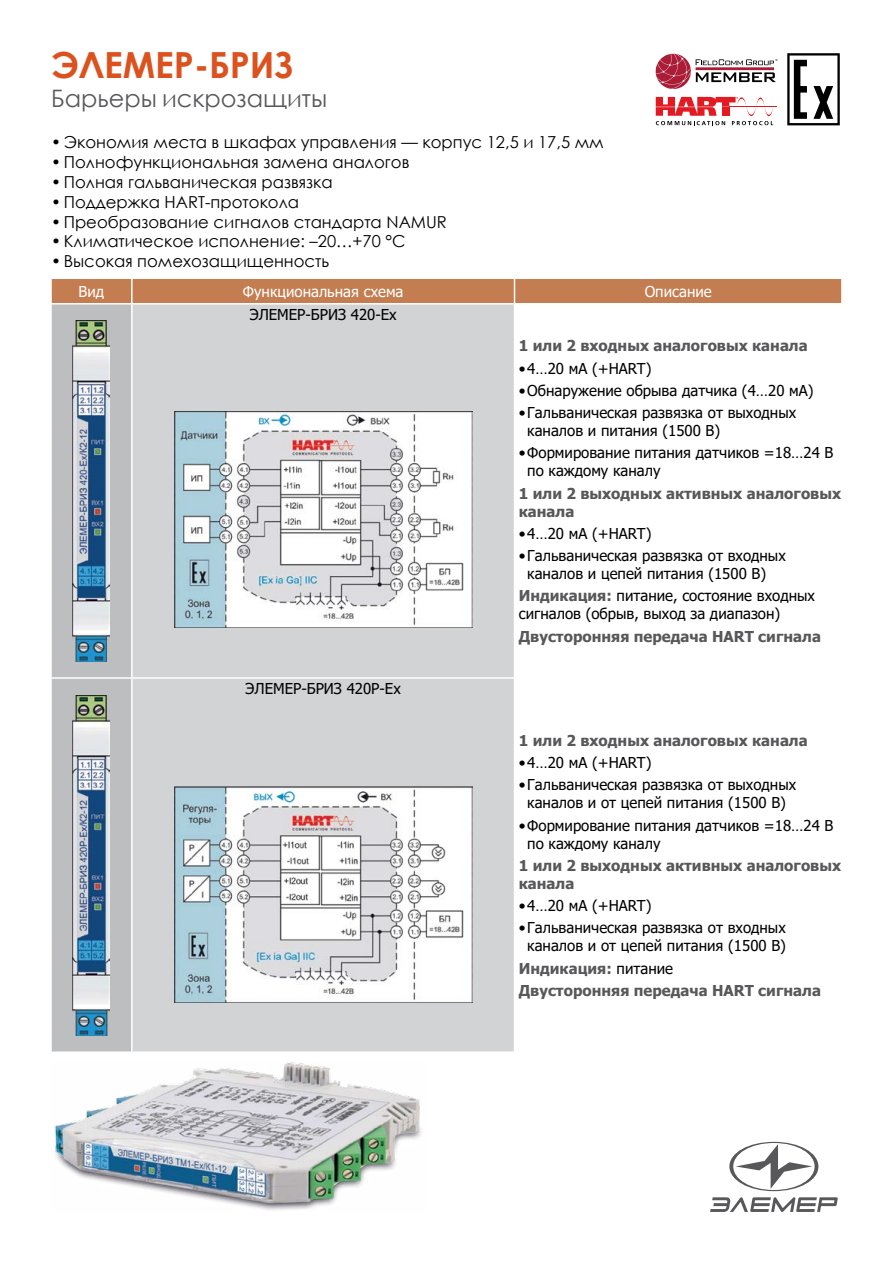
<style>
.page{position:relative;width:893px;height:1263px;background:#fff}
.page>*{position:absolute;margin:0;border:0;box-sizing:border-box;transform-origin:0 0}
.t1{font:700 36px "Century Gothic";color:#db521e}
.t2{font:24px "Century Gothic";color:#58585b}
.t3{font:16.5px "Century Gothic";color:#000}
.t4{font:15px/18px "Tahoma";color:#000}
.t5{font:700 15px/18px "Tahoma";color:#58585b}
.t6{font:15px "Tahoma";color:#fff}
.s1{font-weight:700;color:#58585b}
.s2{font-weight:400;color:#000}
</style>
<div class="page">
<div style="left:52px;top:305px;width:79px;height:746px;background:#bcbec0"></div>
<div style="left:133px;top:305px;width:381px;height:746px;background:#d1d3d4"></div>
<div style="left:51px;top:278px;width:790px;height:25px;background:#c37d50"></div>
<hr style="left:50px;top:677px;width:82px;height:2px;background:#fff">
<hr style="left:132px;top:677px;width:382px;height:2px;background:#fff">
<img style="left:73px;top:321px;width:37px;height:340px">
<img style="left:174px;top:412px;width:298px;height:215px">
<img style="left:73px;top:695px;width:37px;height:340px">
<img style="left:174px;top:786px;width:298px;height:216px">
<svg style="left:787px;top:125px;width:53px;height:1px"></svg>
<svg style="left:787px;top:53px;width:53px;height:72px"></svg>
<svg style="left:655px;top:53px;width:122px;height:36px"></svg>
<hr style="left:696px;top:67px;width:78px;height:3px;background:#ab1c37">
<svg style="left:655px;top:96px;width:122px;height:30px"></svg>
<hr style="left:729px;top:107px;width:48px;height:1px;background:#e31a22">
<svg style="left:656px;top:97px;width:117px;height:28px"></svg>
<svg style="left:710px;top:1142px;width:128px;height:70px"></svg>
<img style="left:54px;top:1062px;width:369px;height:148px">
<h1 class="t1" style="left:51px;top:38px;width:244px">ЭЛЕМЕР-БРИЗ</h1>
<h2 class="t2" style="left:51px;top:81px;width:278px">Барьеры искрозащиты</h2>
<p class="t3" style="left:51px;top:131px;width:554px">• Экономия места в шкафах управления — корпус 12,5 и 17,5 мм</p>
<p class="t3" style="left:51px;top:151px;width:360px">• Полнофункциональная замена аналогов</p>
<p class="t3" style="left:51px;top:171px;width:283px">• Полная гальваническая развязка</p>
<p class="t3" style="left:51px;top:190px;width:250px">• Поддержка HART-протокола</p>
<p class="t3" style="left:51px;top:210px;width:397px">• Преобразование сигналов стандарта NAMUR</p>
<p class="t3" style="left:51px;top:230px;width:356px">• Климатическое исполнение: –20…+70 °С</p>
<p class="t3" style="left:51px;top:250px;width:280px">• Высокая помехозащищенность</p>
<p class="t6" style="left:79px;top:281px;width:27px">Вид</p>
<p class="t6" style="left:243px;top:281px;width:162px">Функциональная схема</p>
<p class="t6" style="left:645px;top:281px;width:69px">Описание</p>
<p class="t4" style="left:250px;top:306px;width:148px">ЭЛЕМЕР-БРИЗ 420-Ех</p>
<p class="t5" style="left:519px;top:338px;width:290px">1 или 2 входных аналоговых канала</p>
<p class="t4" style="left:519px;top:360px;width:134px">•4…20 мА (+HART)</p>
<p class="t4" style="left:519px;top:382px;width:296px">•Обнаружение обрыва датчика (4…20 мА)</p>
<p class="t4" style="left:527px;top:405px;width:270px;text-indent:-9px">•Гальваническая развязка от выходных каналов и питания (1500 В)</p>
<p class="t4" style="left:527px;top:445px;width:308px;text-indent:-9px">•Формирование питания датчиков =18…24 В по каждому каналу</p>
<p class="t5" style="left:519px;top:485px;width:324px">1 или 2 выходных активных аналоговых канала</p>
<p class="t4" style="left:519px;top:525px;width:134px">•4…20 мА (+HART)</p>
<p class="t4" style="left:527px;top:548px;width:260px;text-indent:-9px">•Гальваническая развязка от входных каналов и цепей питания (1500 В)</p>
<p class="t4" style="left:519px;top:588px;width:298px"><span class="s1">Индикация:</span> питание, состояние входных сигналов (обрыв, выход за диапазон)</p>
<p class="t5" style="left:519px;top:628px;width:304px">Двусторонняя передача HART сигнала</p>
<p class="t4" style="left:246px;top:680px;width:157px">ЭЛЕМЕР-БРИЗ 420Р-Ех</p>
<p class="t5" style="left:519px;top:732px;width:290px">1 или 2 входных аналоговых канала</p>
<p class="t4" style="left:519px;top:754px;width:134px">•4…20 мА (+HART)</p>
<p class="t4" style="left:519px;top:777px;width:279px;text-align:center">•Гальваническая развязка от выходных каналов и от цепей питания (1500 В)</p>
<p class="t4" style="left:527px;top:817px;width:308px;text-indent:-9px">•Формирование питания датчиков =18…24 В по каждому каналу</p>
<p class="t5" style="left:519px;top:857px;width:324px">1 или 2 выходных активных аналоговых канала</p>
<p class="t4" style="left:519px;top:897px;width:134px">•4…20 мА (+HART)</p>
<p class="t4" style="left:519px;top:920px;width:269px;text-align:center">•Гальваническая развязка от входных каналов и от цепей питания (1500 В)</p>
<p class="t5" style="left:519px;top:958px;width:304px;line-height:22.2px">Индикация: <span class="s2">питание<br></span>Двусторонняя передача HART сигнала</p>
</div>
